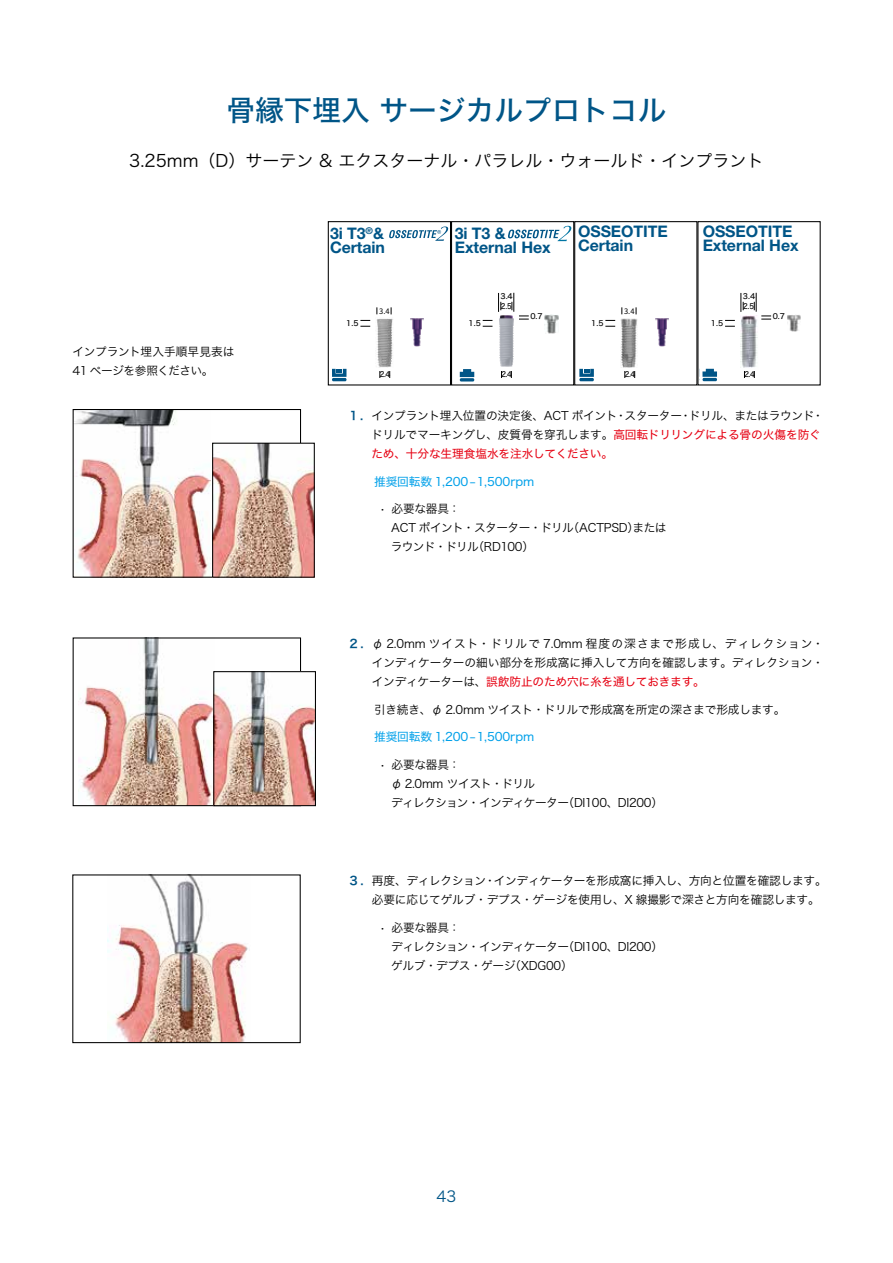
<style>
.page{position:relative;width:893px;height:1263px;background:#fff}
.page>*{position:absolute;margin:0;border:0;box-sizing:border-box;transform-origin:0 0}
.t1{font:28.65px "Hira Kaku Std N W5";color:#005587}
.t2{font:16.95px "Hira Kaku Std N W3";color:#000}
.t3{font:700 15.9px/13.8px "Helvetica Neue LT Std";letter-spacing:-.005em;color:#005587}
.t4{font:15px "Hira Kaku Std N W3";color:#005587}
.t5{font:11.7px/19.2px "Hira Kaku Std N W3";letter-spacing:-.02em;color:#000}
.t6{font:11.7px/19.2px "Hira Kaku Std N W3";letter-spacing:-.04em;color:#000}
.t7{font:11.7px "Hira Kaku Std N W4";letter-spacing:-.015em;color:#e60012}
.t8{font:11.7px "Hira Kaku Std N W4";letter-spacing:-.01em;color:#00a0e9}
.t9{font:7.5px/9.6px "Hira Kaku Std N W5";color:#000}
.t10{font:7.5px "Hira Kaku Std N W5";color:#000;scale:.9 1}
.t11{font:7.5px "Noto Sans CJ Kjp";color:#000}
.s1{font-family:"Hira Kaku Std N W6";color:#005587}
.s2{font-family:"Hira Kaku Std N W4";color:#e60012}
.s3{font-family:"Hira Kaku Std N W3";color:#000}
</style>
<div class="page">
<div style="left:574px;top:221px;width:123px;height:164px;border:1px solid #000"></div>
<div style="left:697px;top:221px;width:124px;height:164px;border:1px solid #000"></div>
<div style="left:328px;top:221px;width:123px;height:164px;border:1px solid #000"></div>
<div style="left:451px;top:221px;width:123px;height:164px;border:1px solid #000"></div>
<svg style="left:360px;top:320px;width:10px;height:7px"></svg>
<hr style="left:332px;top:378px;width:14px;height:3px;background:#005587">
<svg style="left:332px;top:369px;width:14px;height:8px"></svg>
<svg style="left:460px;top:369px;width:14px;height:8px"></svg>
<hr style="left:460px;top:378px;width:14px;height:3px;background:#005587">
<img style="left:376px;top:318px;width:17px;height:49px">
<svg style="left:483px;top:320px;width:9px;height:7px"></svg>
<img style="left:499px;top:315px;width:15px;height:52px">
<img style="left:410px;top:318px;width:14px;height:28px">
<svg style="left:605px;top:320px;width:10px;height:7px"></svg>
<img style="left:655px;top:318px;width:14px;height:28px">
<svg style="left:389px;top:226px;width:59px;height:15px"></svg>
<hr style="left:579px;top:378px;width:15px;height:3px;background:#005587">
<svg style="left:579px;top:369px;width:15px;height:8px"></svg>
<svg style="left:702px;top:369px;width:15px;height:8px"></svg>
<hr style="left:702px;top:378px;width:15px;height:3px;background:#005587">
<svg style="left:498px;top:293px;width:4px;height:19px"></svg>
<svg style="left:512px;top:293px;width:17px;height:27px"></svg>
<svg style="left:725px;top:320px;width:10px;height:7px"></svg>
<img style="left:740px;top:315px;width:18px;height:53px">
<svg style="left:741px;top:293px;width:3px;height:19px"></svg>
<svg style="left:754px;top:293px;width:17px;height:27px"></svg>
<img style="left:545px;top:315px;width:14px;height:18px">
<img style="left:787px;top:315px;width:13px;height:16px">
<svg style="left:508px;top:226px;width:63px;height:15px"></svg>
<img style="left:621px;top:318px;width:17px;height:49px">
<img style="left:108px;top:876px;width:140px;height:165px">
<img style="left:79px;top:639px;width:134px;height:165px">
<div style="left:73px;top:637px;width:228px;height:169px;border:1px solid #000"></div>
<img style="left:215px;top:673px;width:99px;height:131px">
<div style="left:213px;top:671px;width:103px;height:135px;border:1px solid #000"></div>
<img style="left:75px;top:411px;width:135px;height:165px">
<div style="left:73px;top:409px;width:228px;height:169px;border:1px solid #000"></div>
<img style="left:214px;top:445px;width:99px;height:131px">
<div style="left:212px;top:443px;width:103px;height:135px;border:1px solid #000"></div>
<h1 class="t1" style="left:226px;top:88px;width:442px">骨縁下埋入 サージカルプロトコル</h1>
<h2 class="t2" style="left:129px;top:148px;width:636px">3.25mm（D）サーテン &amp; エクスターナル・パラレル・ウォールド・インプラント</h2>
<p class="t5" style="left:72px;top:342px;width:163px">インプラント埋入手順早見表は<br>41 ページを参照ください。</p>
<h3 class="t3" style="left:330px;top:226px;width:57px">3i T3<sup>®</sup>&amp;<br>Certain</h3>
<h3 class="t3" style="left:455px;top:226px;width:97px">3i T3 &amp;<br>External Hex</h3>
<h3 class="t3" style="left:578px;top:224px;width:91px">OSSEOTITE<br>Certain</h3>
<h3 class="t3" style="left:703px;top:224px;width:97px">OSSEOTITE<br>External Hex</h3>
<p class="t9" style="left:346px;top:318px;width:14px">1.5</p>
<p class="t11" style="left:379px;top:307px;width:12px">3.4</p>
<p class="t9" style="left:469px;top:318px;width:14px">1.5</p>
<p class="t9" style="left:500px;top:292px;width:14px">3.4<br>2.5</p>
<p class="t9" style="left:530px;top:312px;width:14px">0.7</p>
<p class="t9" style="left:591px;top:318px;width:14px">1.5</p>
<p class="t11" style="left:624px;top:307px;width:12px">3.4</p>
<p class="t9" style="left:711px;top:318px;width:14px">1.5</p>
<p class="t9" style="left:743px;top:292px;width:14px">3.4<br>2.5</p>
<p class="t9" style="left:773px;top:312px;width:14px">0.7</p>
<p class="t10" style="left:380px;top:369px;width:13px">2.4</p>
<p class="t10" style="left:501px;top:369px;width:13px">2.4</p>
<p class="t10" style="left:625px;top:369px;width:13px">2.4</p>
<p class="t10" style="left:744px;top:369px;width:13px">2.4</p>
<p class="t5" style="left:349px;top:405px;width:476px;text-align:right"><span class="s1">1 .</span> インプラント埋入位置の決定後、ACT ポイント・スターター・ドリル、またはラウンド・ドリルでマーキングし、皮質骨を穿孔します。<span class="s2">高回転ドリリングによる骨の火傷を防ぐ</span></p>
<p class="t7" style="left:371px;top:445px;width:243px">ため、十分な生理食塩水を注水してください。</p>
<p class="t8" style="left:374px;top:472px;width:162px">推奨回転数 1,200-1,500rpm</p>
<p class="t6" style="left:391px;top:499px;width:277px;text-indent:-11px">• 必要な器具：<br>ACT ポイント・スターター・ドリル（ACTPSD）またはラウンド・ドリル（RD100）</p>
<p class="t5" style="left:349px;top:634px;width:476px;text-align:right"><span class="s1">2 .</span> φ 2.0mm ツイスト・ドリルで 7.0mm 程度の深さまで形成し、ディレクション・インディケーターの細い部分を形成窩に挿入して方向を確認します。ディレクション・</p>
<p class="t7" style="left:372px;top:673px;width:335px"><span class="s3">インディケーターは、</span>誤飲防止のため穴に糸を通しておきます。</p>
<p class="t5" style="left:374px;top:699px;width:413px">引き続き、φ 2.0mm ツイスト・ドリルで形成窩を所定の深さまで形成します。</p>
<p class="t8" style="left:374px;top:728px;width:162px">推奨回転数 1,200-1,500rpm</p>
<p class="t6" style="left:391px;top:755px;width:274px;text-indent:-11px">• 必要な器具：<br>φ 2.0mm ツイスト・ドリル<br>ディレクション・インディケーター（DI100、DI200）</p>
<p class="t5" style="left:372px;top:870px;width:456px;text-indent:-22px"><span class="s1">3 .</span> 再度、ディレクション・インディケーターを形成窩に挿入し、方向と位置を確認します。必要に応じてゲルブ・デプス・ゲージを使用し、X 線撮影で深さと方向を確認します。</p>
<p class="t5" style="left:391px;top:917px;width:274px;text-indent:-11px">• 必要な器具：<br>ディレクション・インディケーター（DI100、DI200）ゲルブ・デプス・ゲージ（XDG00）</p>
<p class="t4" style="left:437px;top:1185px;width:21px">43</p>
</div>
